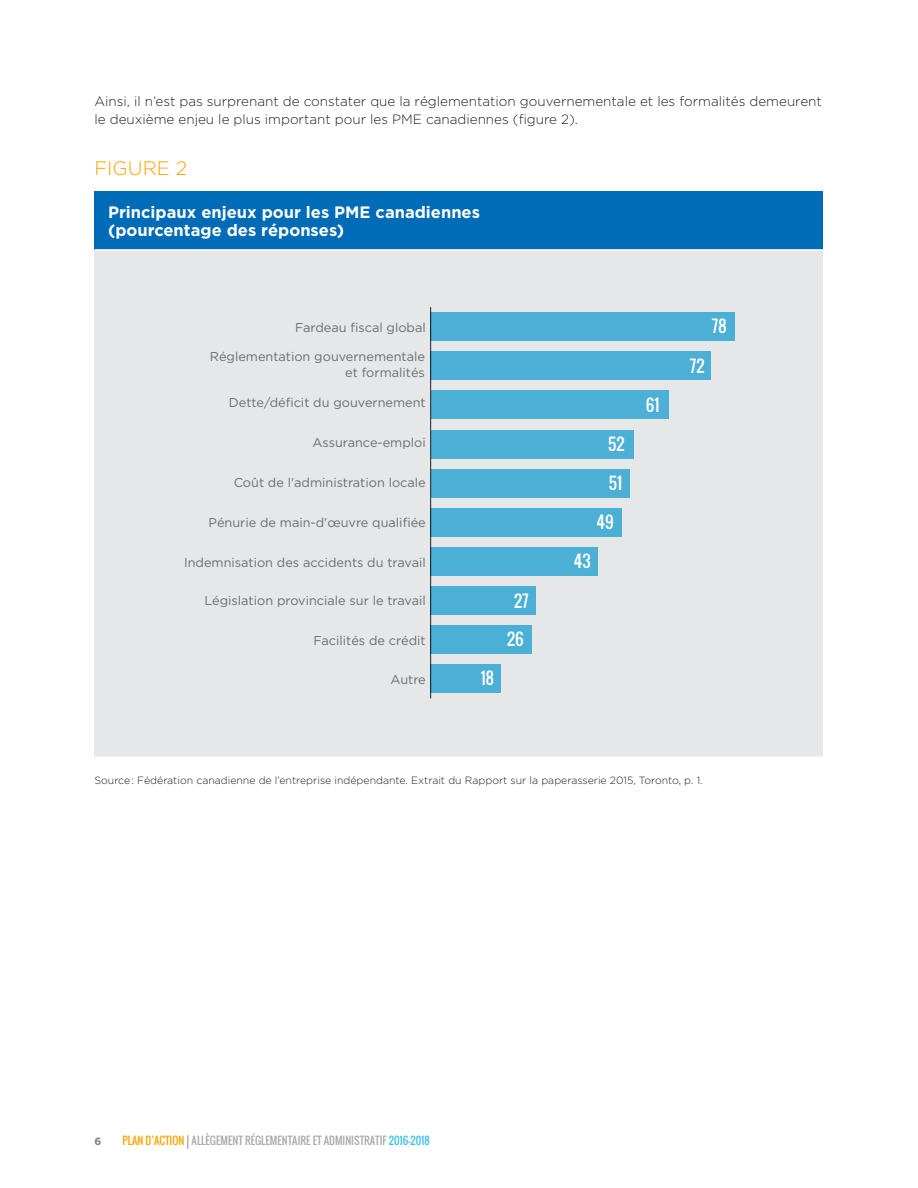
<style>
.page{position:relative;width:918px;height:1188px;background:#fff}
.page>*{position:absolute;margin:0;border:0;box-sizing:border-box;transform-origin:0 0}
.Titre_No_Tableau-Fig{font:300 19.5px "Gotham";color:#ffa300}
.Titre_Tableau{font:700 16.5px/18px "Gotham";color:#fff}
.t1{font:16.2px "Oswald";color:#fff}
.Texte_courant{font:300 13.5px/18px "Gotham";color:#231f20}
.t2{font:12.75px/15.3px "Gotham";color:#6c6d70;text-align:right}
.Source{font:300 10.5px "Gotham";color:#231f20}
.t3{font:10.5px "Oswald";color:#a8a9ad}
.t4{font:700 10.5px "Gotham";color:#808285}
.s1{color:#ffa300}
.s2{font-family:"Gotham";font-weight:300;font-size:14.7px;color:#231f20}
.s3{color:#3fc1e9}
</style>
<div class="page">
<div style="left:94px;top:191px;width:730px;height:59px;background:#006bb6"></div>
<div style="left:94px;top:250px;width:730px;height:507px;background:#e6e7e9"></div>
<hr style="left:94px;top:249px;width:730px;height:2px;background:#fff">
<hr style="left:430px;top:307px;width:1px;height:391px;background:#231f20">
<div style="left:431px;top:313px;width:304px;height:28px;background:#4cafd6"></div>
<div style="left:431px;top:352px;width:280px;height:28px;background:#4cafd6"></div>
<div style="left:431px;top:391px;width:237px;height:28px;background:#4cafd6"></div>
<div style="left:431px;top:430px;width:202px;height:28px;background:#4cafd6"></div>
<div style="left:431px;top:469px;width:198px;height:28px;background:#4cafd6"></div>
<div style="left:431px;top:508px;width:191px;height:28px;background:#4cafd6"></div>
<div style="left:431px;top:547px;width:167px;height:29px;background:#4cafd6"></div>
<div style="left:431px;top:587px;width:105px;height:28px;background:#4cafd6"></div>
<div style="left:431px;top:626px;width:101px;height:28px;background:#4cafd6"></div>
<div style="left:431px;top:665px;width:70px;height:28px;background:#4cafd6"></div>
<p class="Texte_courant" style="left:94px;top:92px;width:729px">Ainsi, il n’est pas surprenant de constater que la réglementation gouvernementale et les formalités demeurent le deuxième enjeu le plus important pour les PME canadiennes (figure 2).</p>
<p class="Titre_No_Tableau-Fig" style="left:94px;top:157px;width:94px">FIGURE 2</p>
<p class="Titre_Tableau" style="left:108px;top:203px;width:374px">Principaux enjeux pour les PME canadiennes (pourcentage des réponses)</p>
<p class="t2" style="left:295px;top:320px;width:132px">Fardeau fiscal global</p>
<p class="t1" style="left:712px;top:314px;width:16px">78</p>
<p class="t1" style="left:690px;top:354px;width:16px">72</p>
<p class="t1" style="left:646px;top:393px;width:15px">61</p>
<p class="t1" style="left:608px;top:432px;width:18px">52</p>
<p class="t1" style="left:609px;top:471px;width:15px">51</p>
<p class="t1" style="left:596px;top:510px;width:19px">49</p>
<p class="t1" style="left:574px;top:549px;width:18px">43</p>
<p class="t1" style="left:514px;top:589px;width:16px">27</p>
<p class="t1" style="left:507px;top:627px;width:18px">26</p>
<p class="t1" style="left:481px;top:666px;width:15px">18</p>
<p class="t2" style="left:210px;top:349px;width:217px">Réglementation gouvernementale et formalités</p>
<p class="t2" style="left:229px;top:395px;width:198px">Dette/déficit du gouvernement</p>
<p class="t2" style="left:312px;top:435px;width:115px">Assurance-emploi</p>
<p class="t2" style="left:234px;top:475px;width:194px">Coût de l'administration locale</p>
<p class="t2" style="left:208px;top:515px;width:219px">Pénurie de main-d'œuvre qualifiée</p>
<p class="t2" style="left:184px;top:555px;width:243px">Indemnisation des accidents du travail</p>
<p class="t2" style="left:204px;top:592px;width:223px">Législation provinciale sur le travail</p>
<p class="t2" style="left:313px;top:632px;width:114px">Facilités de crédit</p>
<p class="t2" style="left:390px;top:671px;width:37px">Autre</p>
<p class="Source" style="left:94px;top:774px;width:610px">Source: Fédération canadienne de l’entreprise indépendante. Extrait du Rapport sur la paperasserie 2015, Toronto, p. 1.</p>
<p class="t4" style="left:94px;top:1135px;width:8px">6</p>
<p class="t3" style="left:123px;top:1133px;width:309px"><span class="s1">PLAN D’ACTION</span> <span class="s2">|</span> ALLÈGEMENT RÉGLEMENTAIRE ET ADMINISTRATIF <span class="s3">2016-2018</span></p>
</div>
